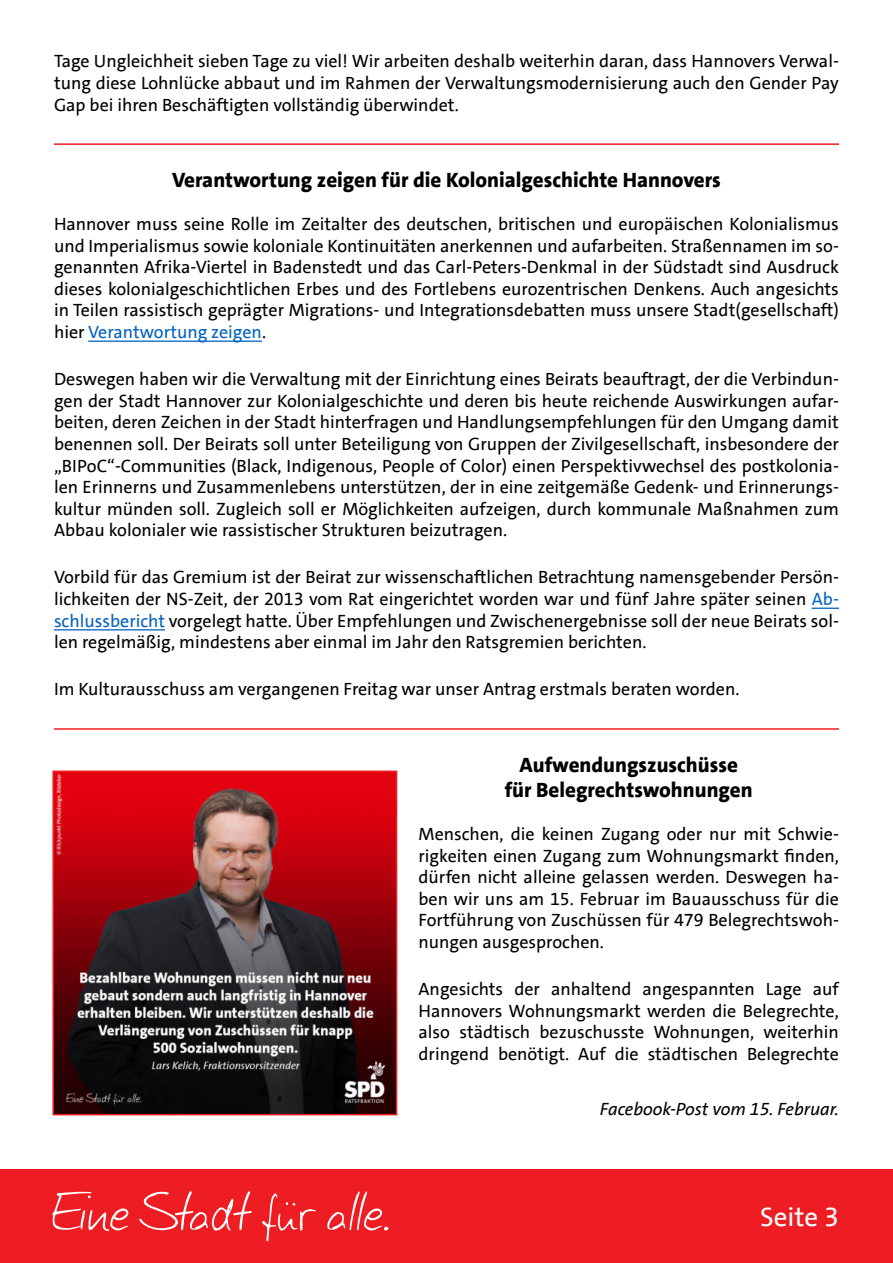
<style>
.page{position:relative;width:893px;height:1263px;background:#fff}
.page>*{position:absolute;margin:0;border:0;box-sizing:border-box;transform-origin:0 0}
.t1{font:27px "SPD The Sans";color:#fff}
.t2{font:800 21px/25.2px "SPD The Sans";color:#000;text-align:center}
.t3{font:18px/21.6px "SPD The Sans";color:#000;text-align:justify}
.t4{font:italic 18px "SPD The Sans";color:#000}
.s1{color:#0563c1}
</style>
<div class="page">
<div style="left:0;top:1169px;width:893px;height:94px;background:#ee1d23"></div>
<svg style="left:52px;top:1192px;width:77px;height:39px"></svg>
<svg style="left:139px;top:1191px;width:113px;height:40px"></svg>
<svg style="left:262px;top:1193px;width:54px;height:48px"></svg>
<svg style="left:327px;top:1191px;width:62px;height:40px"></svg>
<hr style="left:54px;top:143px;width:785px;height:2px;background:#ee1d23">
<hr style="left:88px;top:340px;width:174px;height:2px;background:#0563c1">
<svg style="left:812px;top:608px;width:27px;height:1px"></svg>
<hr style="left:54px;top:629px;width:111px;height:1px;background:#0563c1">
<hr style="left:54px;top:728px;width:785px;height:2px;background:#ee1d23">
<img style="left:55px;top:773px;width:339px;height:339px">
<div style="left:52px;top:770px;width:345px;height:345px;border:2px solid #ee1d23"></div>
<p class="t3" style="left:54px;top:51px;width:786px">Tage Ungleichheit sieben Tage zu viel! Wir arbeiten deshalb weiterhin daran, dass Hannovers Verwal&shy;tung diese Lohnlücke abbaut und im Rahmen der Verwaltungsmodernisierung auch den Gender Pay Gap bei ihren Beschäftigten vollständig überwindet.</p>
<p class="t2" style="left:172px;top:169px;width:550px">Verantwortung zeigen für die Kolonialgeschichte Hannovers</p>
<p class="t3" style="left:54px;top:213px;width:786px">Hannover muss seine Rolle im Zeitalter des deutschen, britischen und europäischen Kolonialismus und Imperialismus sowie koloniale Kontinuitäten anerkennen und aufarbeiten. Straßennamen im so&shy;genannten Afrika-Viertel in Badenstedt und das Carl-Peters-Denkmal in der Südstadt sind Ausdruck dieses kolonialgeschichtlichen Erbes und des Fortlebens eurozentrischen Denkens. Auch angesichts in Teilen rassistisch geprägter Migrations- und Integrationsdebatten muss unsere Stadt(gesellschaft) hier <span class="s1">Verantwortung zeigen</span>.</p>
<p class="t3" style="left:54px;top:368px;width:786px">Deswegen haben wir die Verwaltung mit der Einrichtung eines Beirats beauftragt, der die Verbindun&shy;gen der Stadt Hannover zur Kolonialgeschichte und deren bis heute reichende Auswirkungen aufar&shy;beiten, deren Zeichen in der Stadt hinterfragen und Handlungsempfehlungen für den Umgang damit benennen soll. Der Beirats soll unter Beteiligung von Gruppen der Zivilgesellschaft, insbesondere der „BIPoC“-Communities (Black, Indigenous, People of Color) einen Perspektivwechsel des postkolonia&shy;len Erinnerns und Zusammenlebens unterstützen, der in eine zeitgemäße Gedenk- und Erinnerungs&shy;kultur münden soll. Zugleich soll er Möglichkeiten aufzeigen, durch kommunale Maßnahmen zum Abbau kolonialer wie rassistischer Strukturen beizutragen.</p>
<p class="t3" style="left:54px;top:567px;width:786px">Vorbild für das Gremium ist der Beirat zur wissenschaftlichen Betrachtung namensgebender Persön&shy;lichkeiten der NS-Zeit, der 2013 vom Rat eingerichtet worden war und fünf Jahre später seinen <span class="s1">Ab&shy;schlussbericht</span> vorgelegt hatte. Über Empfehlungen und Zwischenergebnisse soll der neue Beirats sol&shy;len regelmäßig, mindestens aber einmal im Jahr den Ratsgremien berichten.</p>
<p class="t3" style="left:54px;top:679px;width:687px">Im Kulturausschuss am vergangenen Freitag war unser Antrag erstmals beraten worden.</p>
<p class="t2" style="left:505px;top:754px;width:249px">Aufwendungszuschüsse für Belegrechtswohnungen</p>
<p class="t3" style="left:419px;top:823px;width:422px">Menschen, die keinen Zugang oder nur mit Schwie&shy;rigkeiten einen Zugang zum Wohnungsmarkt finden, dürfen nicht alleine gelassen werden. Deswegen ha&shy;ben wir uns am 15. Februar im Bauausschuss für die Fortführung von Zuschüssen für 479 Belegrechtswoh&shy;nungen ausgesprochen.</p>
<p class="t3" style="left:419px;top:978px;width:422px">Angesichts der anhaltend angespannten Lage auf Hannovers Wohnungsmarkt werden die Belegrechte, also städtisch bezuschusste Wohnungen, weiterhin dringend benötigt. Auf die städtischen Belegrechte</p>
<p class="t4" style="left:600px;top:1102px;width:241px">Facebook-Post vom 15. Februar.</p>
<h1 class="t1" style="left:760px;top:1206px;width:80px">Seite 3</h1>
</div>
